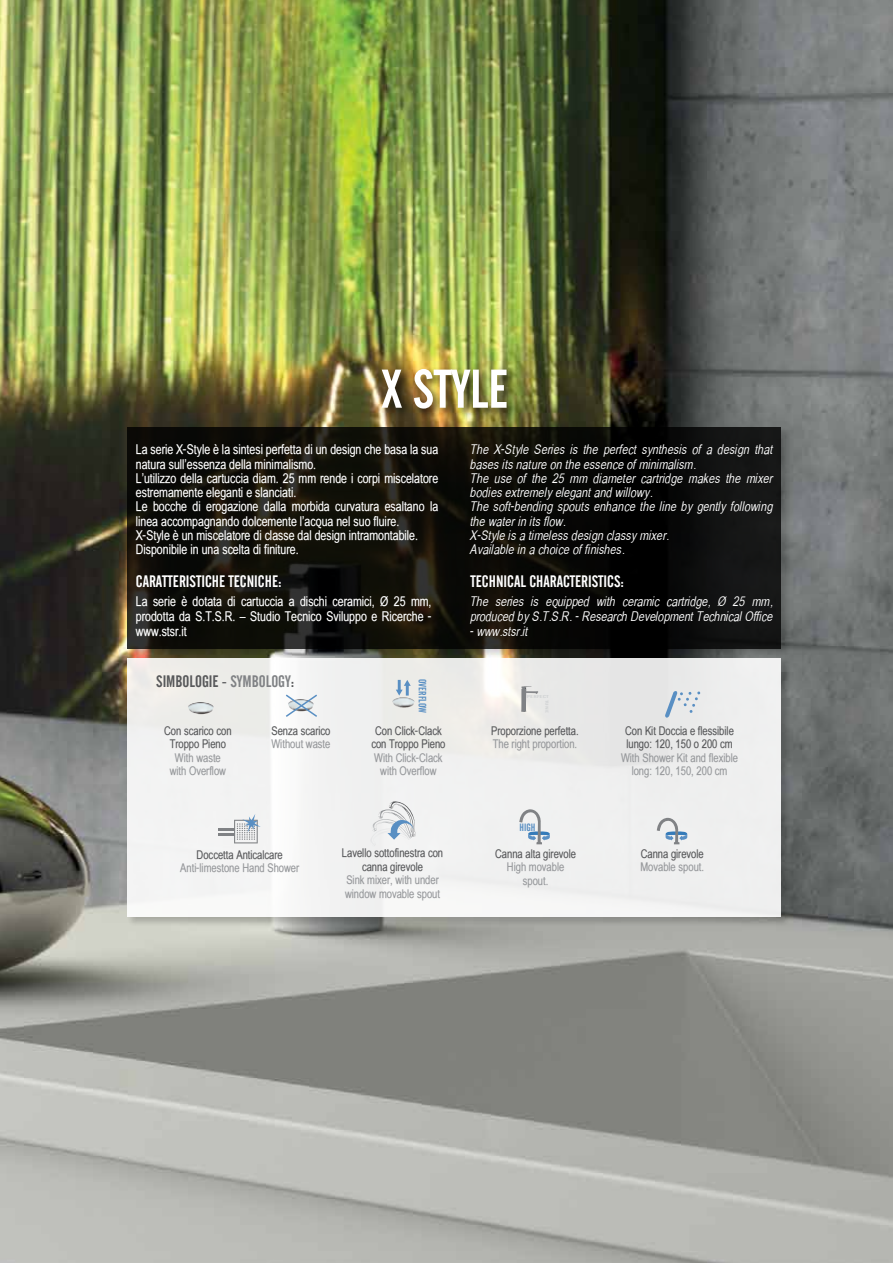
<style>
.page{position:relative;width:893px;height:1263px;background:#fff}
.page>*{position:absolute;margin:0;border:0;box-sizing:border-box;transform-origin:0 0}
.t1{font:54px "Alternate Gothic No 2 BT";color:#fff}
.t2{font:16.5px "Alternate Gothic No 2 BT";color:#fff}
.t3{font:16.5px "Alternate Gothic No 2 BT";color:#58595b}
.t4{font:13.5px/14.2px "Babel Sans";color:#fff}
.t5{font:italic 13.5px/14.2px "Babel Sans";letter-spacing:.01em;color:#fff}
.t6{font:12px/13.5px "Babel Sans";color:#97999c;text-align:center}
.t7{font:12px/13.5px "Babel Sans";color:#58595b;text-align:center}
.t8{font:10.5px "Alternate Gothic No 2 BT";color:#598fc3}
.s1{color:#808285}
</style>
<div class="page">
<img style="left:0;top:0;width:893px;height:1263px">
<div style="left:126px;top:426px;width:665px;height:233px;background:#000;opacity:.2"></div>
<svg style="left:128px;top:427px;width:653px;height:221px;background:#0e0d09"></svg>
<div style="left:126px;top:657px;width:665px;height:270px;background:#000;opacity:.2"></div>
<div style="left:128px;top:658px;width:653px;height:259px;background:#f0f0f0"></div>
<div style="left:379px;top:366px;width:140px;height:54px;background:#000;opacity:.75"></div>
<svg style="left:521px;top:686px;width:17px;height:26px"></svg>
<svg style="left:657px;top:818px;width:30px;height:26px"></svg>
<svg style="left:519px;top:809px;width:31px;height:35px"></svg>
<svg style="left:284px;top:693px;width:33px;height:25px"></svg>
<img style="left:188px;top:702px;width:26px;height:12px">
<svg style="left:665px;top:691px;width:35px;height:27px"></svg>
<img style="left:392px;top:697px;width:23px;height:11px">
<svg style="left:396px;top:680px;width:15px;height:16px"></svg>
<svg style="left:219px;top:814px;width:42px;height:29px"></svg>
<svg style="left:372px;top:801px;width:43px;height:39px"></svg>
<h1 class="t1" style="left:382px;top:359px;width:128px">X STYLE</h1>
<p class="t4" style="left:136px;top:443px;width:304px">La serie X-Style è la sintesi perfetta di un design che basa la sua natura sull’essenza della minimalismo.<br>L’utilizzo della cartuccia diam. 25 mm rende i corpi miscelatore estremamente eleganti e slanciati.<br>Le bocche di erogazione dalla morbida curvatura esaltano la linea accompagnando dolcemente l’acqua nel suo fluire.<br>X-Style è un miscelatore di classe dal design intramontabile.<br>Disponibile in una scelta di finiture.</p>
<p class="t5" style="left:470px;top:442px;width:304px">The X-Style Series is the perfect synthesis of a design that bases its nature on the essence of minimalism.<br>The use of the 25 mm diameter cartridge makes the mixer bodies extremely elegant and willowy.<br>The soft-bending spouts enhance the line by gently following the water in its flow.<br>X-Style is a timeless design classy mixer.<br>Available in a choice of finishes.</p>
<p class="t2" style="left:136px;top:572px;width:147px">CARATTERISTICHE TECNICHE:</p>
<p class="t2" style="left:470px;top:572px;width:155px">TECHNICAL CHARACTERISTICS:</p>
<p class="t4" style="left:136px;top:593px;width:297px;line-height:15px;text-align:justify">La serie è dotata di cartuccia a dischi ceramici, Ø 25 mm, prodotta da S.T.S.R. – Studio Tecnico Sviluppo e Ricerche - www.stsr.it</p>
<p class="t5" style="left:470px;top:593px;width:304px;line-height:15px">The series is equipped with ceramic cartridge, Ø 25 mm, produced by S.T.S.R. - Research Development Technical Office</p>
<p class="t5" style="left:470px;top:624px;width:59px">- www.stsr.it</p>
<p class="t3" style="left:156px;top:672px;width:140px">SIMBOLOGIE - <span class="s1">SYMBOLOGY</span>:</p>
<p class="t8" style="left:428px;top:679px;width:35px;rotate:90deg">OVERFLOW</p>
<p class="t7" style="left:164px;top:724px;width:69px">Con scarico con<br>Troppo Pieno</p>
<p class="t6" style="left:170px;top:751px;width:58px">With waste with Overflow</p>
<p class="t7" style="left:271px;top:724px;width:60px">Senza scarico</p>
<p class="t6" style="left:271px;top:737px;width:61px">Without waste</p>
<p class="t7" style="left:371px;top:724px;width:76px">Con Click-Clack con Troppo Pieno</p>
<p class="t6" style="left:374px;top:751px;width:70px">With Click-Clack with Overflow</p>
<p class="t7" style="left:491px;top:724px;width:89px">Proporzione perfetta.</p>
<p class="t6" style="left:493px;top:737px;width:86px">The right proportion.</p>
<p class="t7" style="left:625px;top:724px;width:110px;text-align:left">Con Kit Doccia e flessibile lungo: 120, 150 o 200 cm</p>
<p class="t6" style="left:621px;top:751px;width:118px">With Shower Kit and flexible long: 120, 150, 200 cm</p>
<p class="t8" style="left:519px;top:821px;width:17px">HIGH</p>
<p class="t7" style="left:197px;top:848px;width:88px">Doccetta Anticalcare</p>
<p class="t6" style="left:180px;top:861px;width:121px">Anti-limestone Hand Shower</p>
<p class="t7" style="left:342px;top:847px;width:103px">Lavello sottofinestra con canna girevole</p>
<p class="t6" style="left:345px;top:874px;width:97px;text-align:left">Sink mixer, with under window movable spout</p>
<p class="t7" style="left:495px;top:847px;width:82px">Canna alta girevole</p>
<p class="t6" style="left:507px;top:860px;width:59px">High movable spout.</p>
<p class="t7" style="left:641px;top:847px;width:65px">Canna girevole</p>
<p class="t6" style="left:640px;top:860px;width:65px">Movable spout.</p>
</div>
